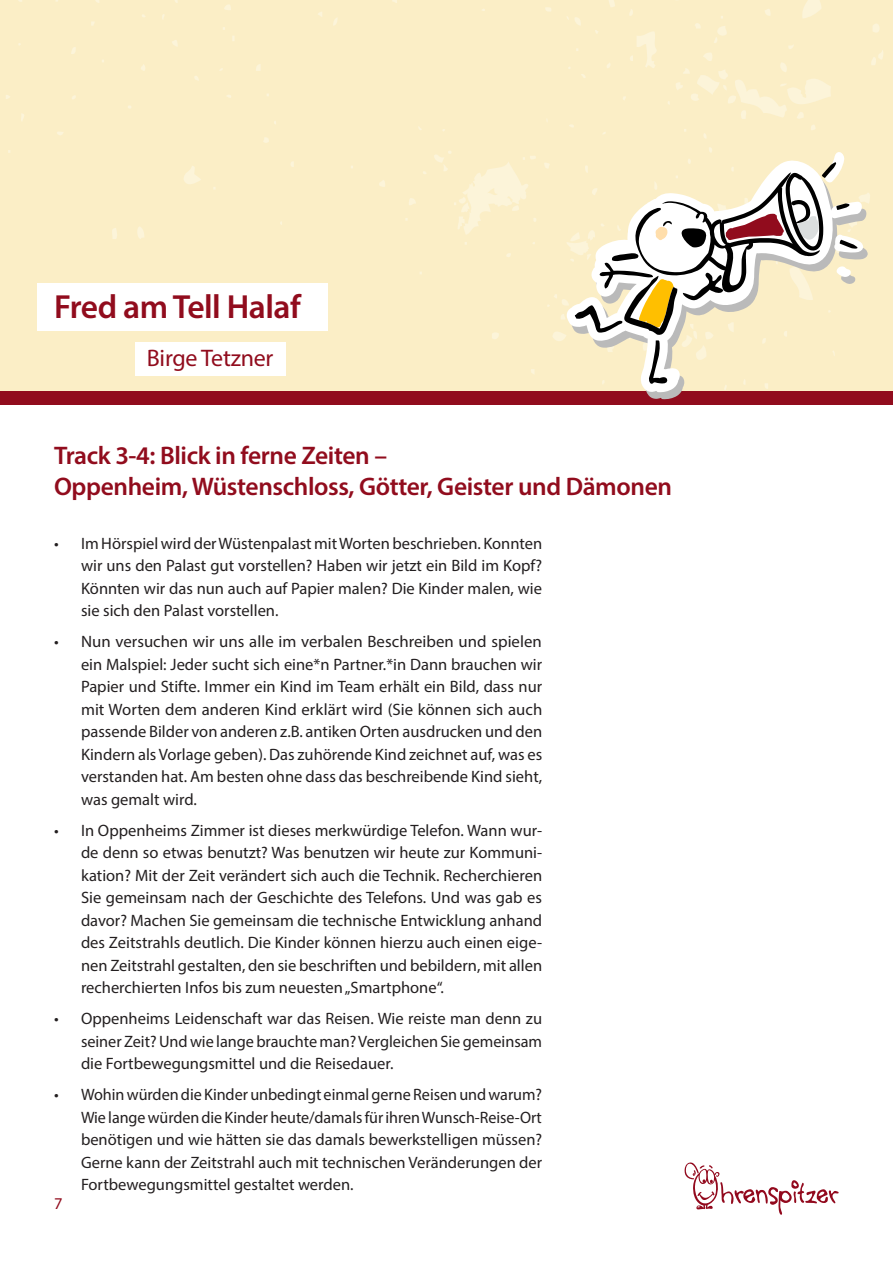
<style>
.page{position:relative;width:893px;height:1263px;background:#fff}
.page>*{position:absolute;margin:0;border:0;box-sizing:border-box;transform-origin:0 0}
.t1{font:600 33.6px "Myriad Pro";letter-spacing:-.015em;color:#910c1d}
.t2{font:600 25.5px/30.6px "Myriad Pro";letter-spacing:-.015em;color:#910c1d}
.t3{font:24px "Myriad Pro";letter-spacing:-.01em;color:#910c1d}
.t4{font:16.5px/22.5px "Myriad Pro";color:#231f20;text-align:justify}
.t5{font:16.5px "Myriad Pro";color:#910c1d}
</style>
<div class="page">
<div style="left:0;top:0;width:893px;height:391px;background:#fbeec6"></div>
<div style="left:0;top:391px;width:893px;height:14px;background:#910c1d"></div>
<svg style="left:684px;top:1162px;width:154px;height:53px"></svg>
<svg style="left:567px;top:159px;width:8px;height:232px;background:#faefca"></svg>
<svg style="left:575px;top:151px;width:293px;height:248px"></svg>
<div style="left:37px;top:283px;width:290px;height:48px;background:#fff"></div>
<div style="left:135px;top:342px;width:151px;height:34px;background:#fff"></div>
<h1 class="t1" style="left:54px;top:285px;width:248px">Fred am Tell Halaf</h1>
<h3 class="t3" style="left:147px;top:343px;width:128px">Birge Tetzner</h3>
<h2 class="t2" style="left:54px;top:440px;width:620px">Track 3-4: Blick in ferne Zeiten –<br>Oppenheim, Wüstenschloss, Götter, Geister und Dämonen</h2>
<p class="t4" style="left:81px;top:532px;width:463px;text-indent:-27px">• Im Hörspiel wird der Wüstenpalast mit Worten beschrieben. Konnten wir uns den Palast gut vorstellen? Haben wir jetzt ein Bild im Kopf?<br>Könnten wir das nun auch auf Papier malen? Die Kinder malen, wie sie sich den Palast vorstellen.</p>
<p class="t4" style="left:81px;top:630px;width:463px;text-indent:-27px">• Nun versuchen wir uns alle im verbalen Beschreiben und spielen ein Malspiel: Jeder sucht sich eine*n Partner.*in Dann brauchen wir Papier und Stifte. Immer ein Kind im Team erhält ein Bild, dass nur mit Worten dem anderen Kind erklärt wird (Sie können sich auch passende Bilder von anderen z.B. antiken Orten ausdrucken und den Kindern als Vorlage geben). Das zuhörende Kind zeichnet auf, was es verstanden hat. Am besten ohne dass das beschreibende Kind sieht, was gemalt wird.</p>
<p class="t4" style="left:81px;top:819px;width:463px;text-indent:-27px">• In Oppenheims Zimmer ist dieses merkwürdige Telefon. Wann wur&shy;de denn so etwas benutzt? Was benutzen wir heute zur Kommuni&shy;kation? Mit der Zeit verändert sich auch die Technik. Recherchieren Sie gemeinsam nach der Geschichte des Telefons. Und was gab es davor? Machen Sie gemeinsam die technische Entwicklung anhand des Zeitstrahls deutlich. Die Kinder können hierzu auch einen eige&shy;nen Zeitstrahl gestalten, den sie beschriften und bebildern, mit allen recherchierten Infos bis zum neuesten „Smartphone“.</p>
<p class="t4" style="left:81px;top:1007px;width:463px;text-indent:-27px">• Oppenheims Leidenschaft war das Reisen. Wie reiste man denn zu seiner Zeit? Und wie lange brauchte man? Vergleichen Sie gemeinsam die Fortbewegungsmittel und die Reisedauer.</p>
<p class="t4" style="left:81px;top:1083px;width:463px;text-indent:-27px">• Wohin würden die Kinder unbedingt einmal gerne Reisen und warum?<br>Wie lange würden die Kinder heute/damals für ihren Wunsch-Reise-Ort benötigen und wie hätten sie das damals bewerkstelligen müssen?<br>Gerne kann der Zeitstrahl auch mit technischen Veränderungen der Fortbewegungsmittel gestaltet werden.</p>
<p class="t5" style="left:54px;top:1194px;width:10px">7</p>
</div>
